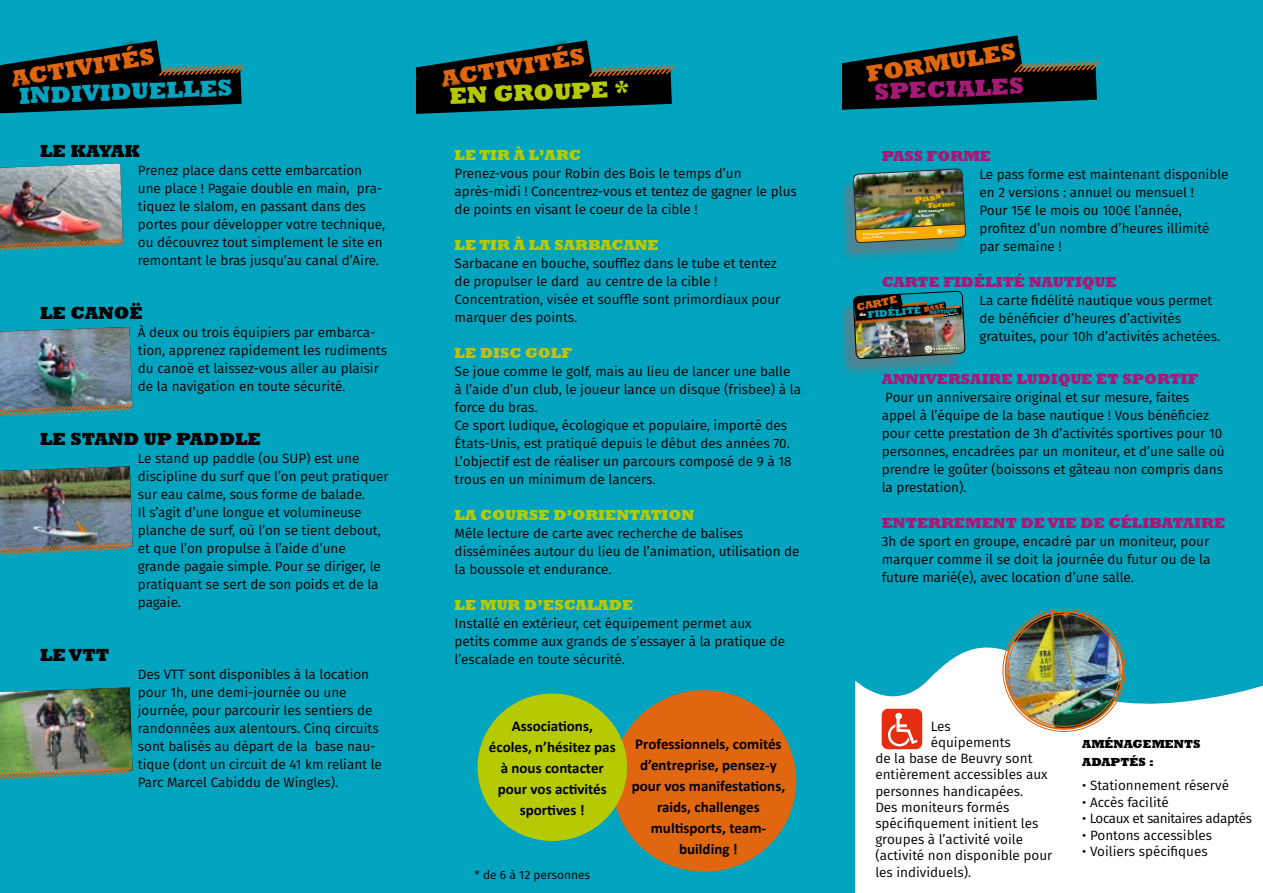
<style>
.page{position:relative;width:1263px;height:893px;background:#00a4be}
.page>*{position:absolute;margin:0;border:0;box-sizing:border-box;transform-origin:0 0}
.t1{font:800 23.7px "Rockwell";color:#e06610}
.t2{font:800 23.7px "Rockwell";color:#00a4be}
.t3{font:800 23.7px "Rockwell";color:#b6ca04}
.t4{font:800 23.7px "Rockwell";color:#a71977}
.t5{font:800 18px "Rockwell";color:#000}
.t6{font:700 15px/21px "Calibri";color:#000;text-align:center}
.t7{font:800 15px "Rockwell";color:#a71977}
.t8{font:800 15px "Rockwell";color:#b6ca04}
.t9{font:800 15px "Rockwell";color:#bcc214}
.t10{font:13.5px/18px "Fira Sans";color:#000}
.t11{font:13.5px "Fira Sans";letter-spacing:-.03em;color:#000}
.t12{font:800 12px/18px "Rockwell";color:#000}
.t13{font:12px "Fira Sans";color:#000}
.t14{font:800 10.65px "Rockwell";color:#e06610}
.t15{font:800 9.75px "Rockwell";color:#00a4be}
.t16{font:800 9.75px "Rockwell";color:#f8ad00}
.t17{font:800 7.2px "Rockwell";color:#f8ad00}
.t18{font:800 7.05px "Rockwell";color:#e06610}
.t19{font:800 4.8px "Rockwell";color:#00a4be}
.t20{font:700 3.75px/4.5px "Rockwell";color:#fff}
.t21{font:italic 700 3px/3.6px "Rockwell";color:#fff}
.t22{font:800 2.25px "Rockwell";color:#fff}
</style>
<div class="page">
<div style="left:612px;top:690px;width:184px;height:182px;background:#e06610;border-radius:50%"></div>
<svg style="left:855px;top:629px;width:408px;height:264px;fill:#fff"></svg>
<div style="left:882px;top:709px;width:40px;height:40px;background:#e52d12;border-radius:6px"></div>
<svg style="left:888px;top:718px;width:30px;height:28px"></svg>
<div style="left:895px;top:713px;width:7px;height:6px;background:#fff;border-radius:50%"></div>
<img style="left:1005px;top:612px;width:118px;height:117px;border-radius:59px">
<div style="left:1005px;top:611px;width:118px;height:119px;border:2px solid #e06610;border-radius:50%"></div>
<svg style="left:0;top:40px;width:244px;height:73px"></svg>
<svg style="left:416px;top:40px;width:259px;height:74px"></svg>
<svg style="left:842px;top:35px;width:258px;height:75px"></svg>
<img style="left:0;top:163px;width:125px;height:88px">
<img style="left:0;top:327px;width:133px;height:90px">
<img style="left:0;top:466px;width:133px;height:90px">
<div style="left:477px;top:693px;width:150px;height:148px;background:#b6ca04;border-radius:50%"></div>
<img style="left:0;top:687px;width:133px;height:93px">
<div style="left:836px;top:294px;width:128px;height:85px;background:#697983;opacity:.75"></div>
<div style="left:836px;top:173px;width:129px;height:90px;background:#697983;opacity:.75"></div>
<div style="left:815px;top:35px;width:27px;height:474px;background:#00a4be"></div>
<img style="left:853px;top:169px;width:113px;height:210px">
<h1 class="t1" style="left:9px;top:65px;width:146px;rotate:-9deg">ACTIVITÉS</h1>
<h1 class="t2" style="left:19px;top:82px;width:215px;rotate:-2deg">INDIVIDUELLES</h1>
<h2 class="t5" style="left:40px;top:140px;width:101px">LE KAYAK</h2>
<p class="t10" style="left:138px;top:161px;width:249px">Prenez place dans cette embarcation une place ! Pagaie double en main, pra&shy;tiquez le slalom, en passant dans des portes pour développer votre technique, ou découvrez tout simplement le site en remontant le bras jusqu’au canal d’Aire.</p>
<h2 class="t5" style="left:40px;top:302px;width:104px">LE CANOË</h2>
<p class="t10" style="left:138px;top:323px;width:251px">À deux ou trois équipiers par embarca&shy;tion, apprenez rapidement les rudiments du canoë et laissez-vous aller au plaisir de la navigation en toute sécurité.</p>
<h2 class="t5" style="left:40px;top:428px;width:223px">LE STAND UP PADDLE</h2>
<p class="t10" style="left:138px;top:449px;width:252px">Le stand up paddle (ou SUP) est une discipline du surf que l’on peut pratiquer sur eau calme, sous forme de balade.<br>Il s’agit d’une longue et volumineuse planche de surf, où l’on se tient debout, et que l’on propulse à l’aide d’une grande pagaie simple. Pour se diriger, le pratiquant se sert de son poids et de la pagaie.</p>
<h2 class="t5" style="left:40px;top:644px;width:71px">LE VTT</h2>
<p class="t10" style="left:138px;top:665px;width:245px">Des VTT sont disponibles à la location pour 1h, une demi-journée ou une journée, pour parcourir les sentiers de randonnées aux alentours. Cinq circuits sont balisés au départ de la base nau&shy;tique (dont un circuit de 41 km reliant le Parc Marcel Cabiddu de Wingles).</p>
<h1 class="t1" style="left:440px;top:65px;width:146px;rotate:-9deg">ACTIVITÉS</h1>
<h1 class="t3" style="left:449px;top:82px;width:182px;rotate:-2deg">EN GROUPE *</h1>
<p class="t8" style="left:455px;top:146px;width:128px">LE TIR À L’ARC</p>
<p class="t10" style="left:455px;top:164px;width:344px">Prenez-vous pour Robin des Bois le temps d’un après-midi ! Concentrez-vous et tentez de gagner le plus de points en visant le coeur de la cible !</p>
<p class="t8" style="left:455px;top:236px;width:206px">LE TIR À LA SARBACANE</p>
<p class="t10" style="left:455px;top:254px;width:327px">Sarbacane en bouche, soufflez dans le tube et tentez de propulser le dard au centre de la cible !<br>Concentration, visée et souffle sont primordiaux pour marquer des points.</p>
<p class="t9" style="left:455px;top:344px;width:119px">LE DISC GOLF</p>
<p class="t10" style="left:455px;top:362px;width:348px">Se joue comme le golf, mais au lieu de lancer une balle à l’aide d’un club, le joueur lance un disque (frisbee) à la force du bras.<br>Ce sport ludique, écologique et populaire, importé des États-Unis, est pratiqué depuis le début des années 70.<br>L’objectif est de réaliser un parcours composé de 9 à 18 trous en un minimum de lancers.</p>
<p class="t8" style="left:455px;top:506px;width:241px">LA COURSE D’ORIENTATION</p>
<p class="t10" style="left:455px;top:524px;width:346px">Mêle lecture de carte avec recherche de balises disséminées autour du lieu de l’animation, utilisation de la boussole et endurance.</p>
<p class="t8" style="left:455px;top:596px;width:180px">LE MUR D’ESCALADE</p>
<p class="t10" style="left:455px;top:614px;width:332px">Installé en extérieur, cet équipement permet aux petits comme aux grands de s’essayer à la pratique de l’escalade en toute sécurité.</p>
<h1 class="t1" style="left:865px;top:61px;width:152px;rotate:-9deg">FORMULES</h1>
<h1 class="t4" style="left:874px;top:78px;width:151px;rotate:-2deg">SPECIALES</h1>
<p class="t7" style="left:882px;top:147px;width:111px">PASS FORME</p>
<p class="t10" style="left:979px;top:165px;width:251px">Le pass forme est maintenant disponible en 2 versions : annuel ou mensuel !<br>Pour 15€ le mois ou 100€ l’année, profitez d’un nombre d’heures illimité par semaine !</p>
<p class="t7" style="left:882px;top:273px;width:237px">CARTE FIDÉLITÉ NAUTIQUE</p>
<p class="t10" style="left:979px;top:291px;width:242px">La carte fidélité nautique vous permet de bénéficier d’heures d’activités gratuites, pour 10h d’activités achetées.</p>
<p class="t7" style="left:882px;top:371px;width:318px">ANNIVERSAIRE LUDIQUE ET SPORTIF</p>
<p class="t10" style="left:882px;top:388px;width:345px">Pour un anniversaire original et sur mesure, faites<br>appel à l’équipe de la base nautique ! Vous bénéficiez pour cette prestation de 3h d’activités sportives pour 10 personnes, encadrées par un moniteur, et d’une salle où prendre le goûter (boissons et gâteau non compris dans la prestation).</p>
<p class="t7" style="left:882px;top:515px;width:345px">ENTERREMENT DE VIE DE CÉLIBATAIRE</p>
<p class="t10" style="left:882px;top:532px;width:330px;text-align:justify">3h de sport en groupe, encadré par un moniteur, pour marquer comme il se doit la journée du futur ou de la future marié(e), avec location d’une salle.</p>
<p class="t16" style="left:914px;top:195px;width:32px;rotate:-12deg">Pass’</p>
<p class="t20" style="left:915px;top:209px;width:31px;text-indent:3px;rotate:-3deg">Base nautique de Beuvry</p>
<p class="t21" style="left:863px;top:233px;width:56px;rotate:-3deg">basenautiquebeuvry@bethunebruay.fr<br>03.21.54.85.89</p>
<p class="t17" style="left:928px;top:202px;width:29px;rotate:-5deg">Forme</p>
<p class="t14" style="left:855px;top:302px;width:43px;rotate:-12deg">carte</p>
<p class="t15" style="left:867px;top:309px;width:55px;rotate:-5deg">fidélité</p>
<p class="t18" style="left:923px;top:306px;width:23px;rotate:-12deg">BaSe</p>
<p class="t19" style="left:929px;top:310px;width:29px;rotate:-5deg">NaUtiQUe</p>
<p class="t22" style="left:944px;top:314px;width:15px;rotate:-8deg">de Beuvry</p>
<p class="t6" style="left:489px;top:715px;width:128px">Associations, écoles, n’hésitez pas à nous contacter pour vos activités sportives !</p>
<p class="t13" style="left:475px;top:866px;width:117px">* de 6 à 12 personnes</p>
<p class="t10" style="left:931px;top:717px;width:21px">Les</p>
<p class="t10" style="left:931px;top:733px;width:82px">équipements</p>
<p class="t10" style="left:875px;top:749px;width:159px">de la base de Beuvry sont</p>
<p class="t10" style="left:875px;top:765px;width:174px">entièrement accessibles aux</p>
<p class="t10" style="left:875px;top:782px;width:150px">personnes handicapées.</p>
<p class="t10" style="left:875px;top:798px;width:136px">Des moniteurs formés</p>
<p class="t10" style="left:875px;top:814px;width:165px">spécifiquement initient les</p>
<p class="t10" style="left:875px;top:830px;width:149px">groupes à l’activité voile</p>
<p class="t10" style="left:875px;top:846px;width:179px">(activité non disponible pour</p>
<p class="t10" style="left:875px;top:863px;width:97px">les individuels).</p>
<p class="t6" style="left:632px;top:733px;width:155px">Professionnels, comités d’entreprise, pensez-y pour vos manifestations, raids, challenges multisports, team&shy;building !</p>
<p class="t12" style="left:1082px;top:735px;width:120px">AMÉNAGEMENTS<br>ADAPTÉS :</p>
<p class="t10" style="left:1082px;top:776px;width:148px">• Stationnement réservé</p>
<p class="t10" style="left:1082px;top:793px;width:88px">• Accès facilité</p>
<p class="t11" style="left:1082px;top:808px;width:171px">• Locaux et sanitaires adaptés</p>
<p class="t10" style="left:1082px;top:826px;width:131px">• Pontons accessibles</p>
<p class="t10" style="left:1082px;top:842px;width:127px">• Voiliers spécifiques</p>
</div>
